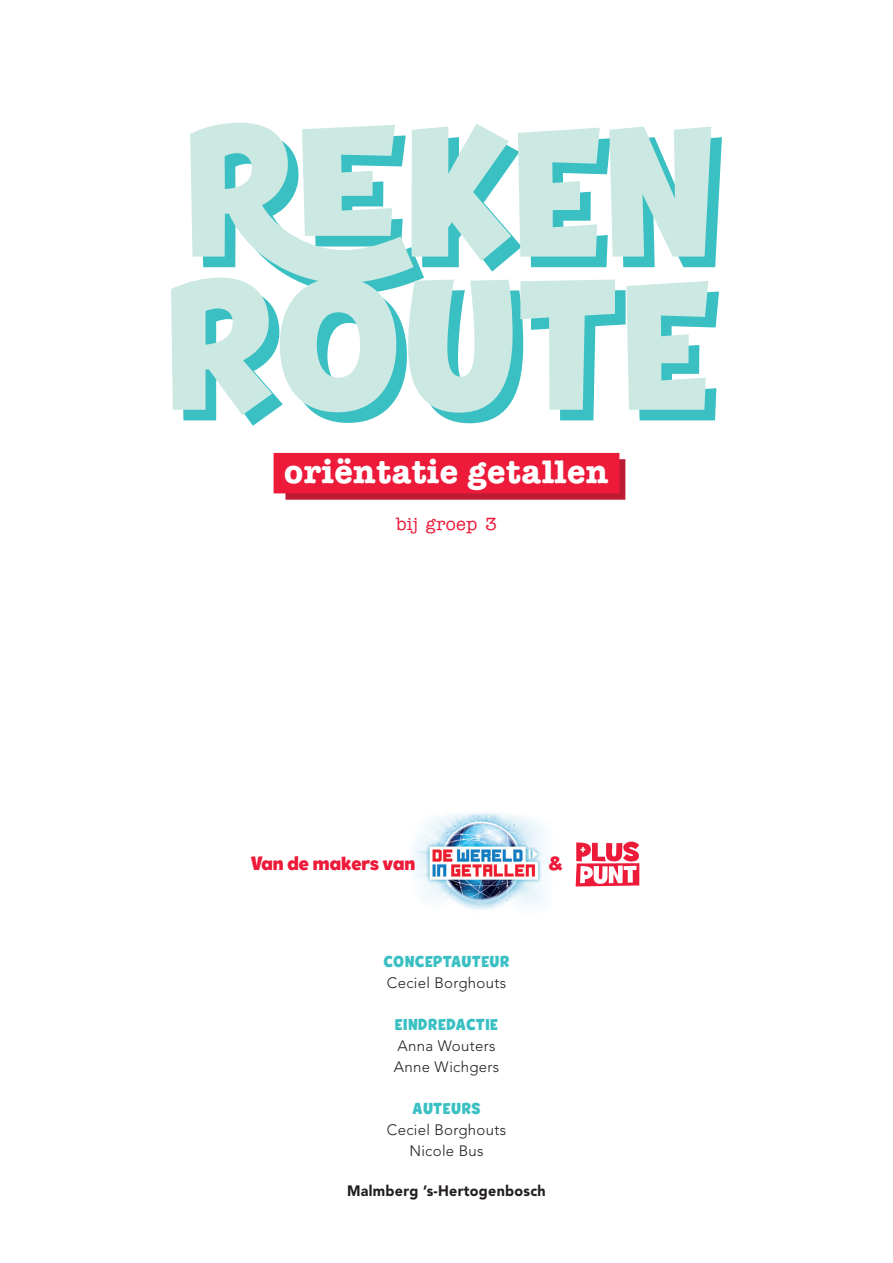
<style>
.page{position:relative;width:893px;height:1263px;background:#fff}
.page>*{position:absolute;margin:0;border:0;box-sizing:border-box;transform-origin:0 0}
.t1{font:700 33px "American Typewriter Std";letter-spacing:.02em;color:#fff}
.t2{font:800 19.8px "Tobi Pro";color:#ed1a3a}
.t3{font:500 18px "American Typewriter Std";letter-spacing:.02em;color:#ed1a3a}
.t4{font:800 16.5px "Tobi Pro";letter-spacing:.03em;color:#3ac0c3}
.t5{font:300 15px/21px "Avenir LT Std";letter-spacing:.02em;color:#231f20}
.t6{font:900 15px "Avenir LT Std";letter-spacing:.02em;color:#231f20;scale:.95 1}
</style>
<div class="page">
<img style="left:412px;top:813px;width:135px;height:97px">
<svg style="left:576px;top:842px;width:63px;height:44px"></svg>
<svg style="left:171px;top:123px;width:551px;height:303px"></svg>
<div style="left:285px;top:459px;width:340px;height:41px;background:linear-gradient(to right,#c41b35,#c41b35)"></div>
<div style="left:274px;top:453px;width:345px;height:40px;background:#ed1a3a"></div>
<h1 class="t1" style="left:284px;top:452px;width:326px">oriëntatie getallen</h1>
<p class="t3" style="left:396px;top:514px;width:102px">bij groep 3</p>
<h2 class="t2" style="left:251px;top:850px;width:166px">Van de makers van</h2>
<h2 class="t2" style="left:548px;top:850px;width:17px">&amp;</h2>
<p class="t4" style="left:383px;top:950px;width:128px">CONCEPTAUTEUR</p>
<p class="t5" style="left:387px;top:972px;width:121px">Ceciel Borghouts</p>
<p class="t4" style="left:395px;top:1013px;width:105px">EINDREDACTIE</p>
<p class="t5" style="left:394px;top:1035px;width:107px">Anna Wouters<br>Anne Wichgers</p>
<p class="t4" style="left:413px;top:1097px;width:69px">AUTEURS</p>
<p class="t5" style="left:387px;top:1119px;width:121px;text-align:center">Ceciel Borghouts<br>Nicole Bus</p>
<p class="t6" style="left:347px;top:1181px;width:211px">Malmberg ’s-Hertogenbosch</p>
</div>
